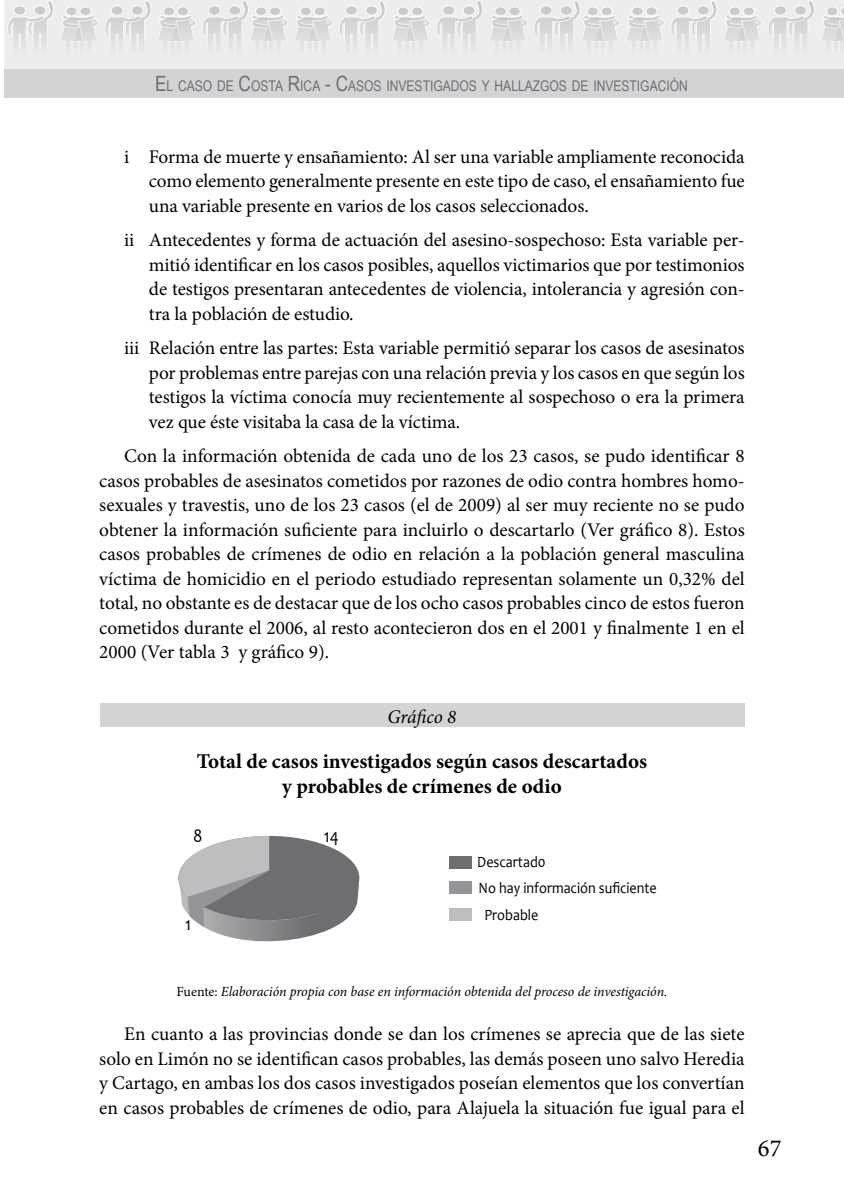
<style>
.page{position:relative;width:844px;height:1191px;background:#fff}
.page>*{position:absolute;margin:0;border:0;box-sizing:border-box;transform-origin:0 0}
.t1{font:24.5px "Minion Pro";color:#000}
.t2{font:700 21px/25.2px "Minion Pro";color:#000;text-align:center}
.t3{font:19.25px/24.5px "Minion Pro";letter-spacing:-.005em;color:#000;text-align:justify}
.t4{font:italic 19.25px "Minion Pro";letter-spacing:-.015em;color:#000}
.t5{font:18.9px "Candara";color:#000;scale:.9 1}
.t6{font:15.75px "Candara";color:#000;scale:.9 1}
.t7{font:14.7px "Arial Narrow";color:#6d6e71}
.t8{font:14.7px "Arial Narrow";color:#58595b}
.t9{font:italic 14px "Minion Pro";letter-spacing:-.005em;color:#000}
.s1{font-size:21px}
.s2{font-style:normal}
</style>
<div class="page">
<div style="left:4px;top:0;width:839px;height:82px;background:#ededee"></div>
<div style="left:4px;top:69px;width:839px;height:29px;background:#d1d3d4"></div>
<svg style="left:8px;top:0;width:835px;height:43px"></svg>
<div style="left:587px;top:7px;width:11px;height:9px;background:#c7c8ca;border-radius:50%"></div>
<div style="left:586px;top:6px;width:12px;height:10px;border:1px solid #fff;border-radius:50%"></div>
<div style="left:601px;top:7px;width:11px;height:9px;background:#c7c8ca;border-radius:50%"></div>
<div style="left:600px;top:6px;width:12px;height:10px;border:1px solid #fff;border-radius:50%"></div>
<div style="left:100px;top:703px;width:644px;height:24px;background:#d1d3d4"></div>
<div style="left:449px;top:855px;width:23px;height:13px;background:#6d6e71"></div>
<div style="left:449px;top:881px;width:23px;height:13px;background:#939598"></div>
<div style="left:449px;top:908px;width:23px;height:12px;background:#bcbec0"></div>
<svg style="left:178px;top:835px;width:181px;height:107px"></svg>
<p class="t7" style="left:155px;top:75px;width:534px"><span class="s1">E</span> L CASO DE <span class="s1">C</span>OSTA <span class="s1">R</span>ICA <span class="s1">- C</span>ASOS INVESTIGADOS Y HALLAZGOS DE INVESTIGACIÓN</p>
<p class="t8" style="left:332px;top:75px;width:181px"><span class="s1">A</span>NÁLISIS DEL MARC LEGAL</p>
<p class="t3" style="left:149px;top:145px;width:597px;text-indent:-25px">i Forma de muerte y ensañamiento: Al ser una variable ampliamente reconocida como elemento generalmente presente en este tipo de caso, el ensañamiento fue una variable presente en varios de los casos seleccionados.</p>
<p class="t3" style="left:149px;top:228px;width:597px;text-indent:-25px">ii Antecedentes y forma de actuación del asesino-sospechoso: Esta variable per&shy;mitió identificar en los casos posibles, aquellos victimarios que por testimonios de testigos presentaran antecedentes de violencia, intolerancia y agresión con&shy;tra la población de estudio.</p>
<p class="t3" style="left:149px;top:336px;width:597px;text-indent:-25px">iii Relación entre las partes: Esta variable permitió separar los casos de asesinatos por problemas entre parejas con una relación previa y los casos en que según los testigos la víctima conocía muy recientemente al sospechoso o era la primera vez que éste visitaba la casa de la víctima.</p>
<p class="t3" style="left:99px;top:444px;width:646px;text-indent:25px">Con la información obtenida de cada uno de los 23 casos, se pudo identificar 8 casos probables de asesinatos cometidos por razones de odio contra hombres homo&shy;sexuales y travestis, uno de los 23 casos (el de 2009) al ser muy reciente no se pudo obtener la información suficiente para incluirlo o descartarlo (Ver gráfico 8). Estos casos probables de crímenes de odio en relación a la población general masculina víctima de homicidio en el periodo estudiado representan solamente un 0,32% del total, no obstante es de destacar que de los ocho casos probables cinco de estos fueron cometidos durante el 2006, al resto acontecieron dos en el 2001 y finalmente 1 en el 2000 (Ver tabla 3 y gráfico 9).</p>
<p class="t4" style="left:387px;top:703px;width:70px">Gráfico 8</p>
<p class="t2" style="left:197px;top:748px;width:451px">Total de casos investigados según casos descartados y probables de crímenes de odio</p>
<p class="t5" style="left:193px;top:824px;width:12px">8</p>
<p class="t5" style="left:324px;top:824px;width:18px">14</p>
<p class="t5" style="left:185px;top:912px;width:8px">1</p>
<p class="t6" style="left:477px;top:852px;width:77px">Descartad0</p>
<p class="t6" style="left:478px;top:878px;width:199px">No hay información suficiente</p>
<p class="t6" style="left:484px;top:904px;width:62px">Probable</p>
<p class="t9" style="left:176px;top:982px;width:492px"><span class="s2">Fuente:</span> Elaboración propia con base en información obtenida del proceso de investigación.</p>
<p class="t3" style="left:99px;top:1022px;width:646px;text-indent:25px">En cuanto a las provincias donde se dan los crímenes se aprecia que de las siete solo en Limón no se identifican casos probables, las demás poseen uno salvo Heredia y Cartago, en ambas los dos casos investigados poseían elementos que los convertían en casos probables de crímenes de odio, para Alajuela la situación fue igual para el</p>
<p class="t1" style="left:757px;top:1132px;width:25px">67</p>
</div>
